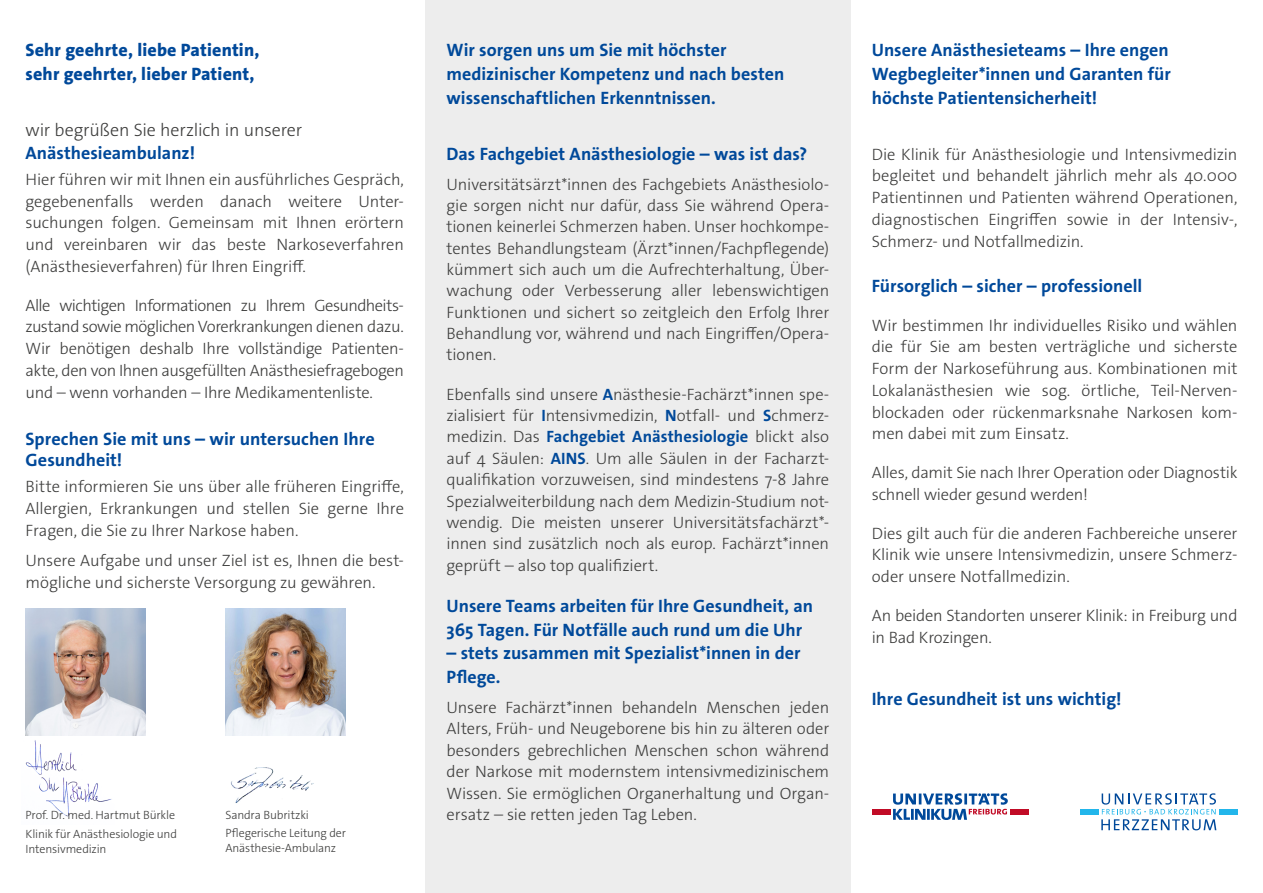
<style>
.page{position:relative;width:1263px;height:893px;background:#fff}
.page>*{position:absolute;margin:0;border:0;box-sizing:border-box;transform-origin:0 0}
.t1{font:700 18px/24px "The Sans Os F";color:#00499a}
.t2{font:800 18px/24px "The Sans Os F";letter-spacing:.01em;color:#00499a}
.t3{font:300 18px "The Sans Os F";letter-spacing:-.01em;color:#3d3d3c}
.t4{font:300 16.5px/21.8px "The Sans Os F";letter-spacing:-.005em;color:#3d3d3c;text-align:justify}
.t5{font:300 12px/18.6px "The Sans Os F";letter-spacing:-.01em;color:#3d3d3c}
.s1{font-weight:700;color:#00499a}
</style>
<div class="page">
<img style="left:25px;top:733px;width:90px;height:84px">
<img style="left:231px;top:767px;width:83px;height:36px">
<div style="left:425px;top:0;width:425px;height:893px;background:#ededed"></div>
<img style="left:225px;top:608px;width:121px;height:127px">
<img style="left:26px;top:608px;width:120px;height:127px">
<div style="left:1010px;top:809px;width:19px;height:5px;background:#c10b26"></div>
<div style="left:872px;top:809px;width:18px;height:5px;background:#c10b26"></div>
<svg style="left:893px;top:793px;width:115px;height:27px"></svg>
<div style="left:1219px;top:809px;width:18px;height:5px;background:#22b6eb"></div>
<div style="left:1080px;top:809px;width:19px;height:5px;background:#22b6eb"></div>
<svg style="left:1101px;top:793px;width:115px;height:37px"></svg>
<p class="t2" style="left:26px;top:38px;width:235px">Sehr geehrte, liebe Patientin, sehr geehrter, lieber Patient,</p>
<p class="t3" style="left:26px;top:119px;width:278px">wir begrüßen Sie herzlich in unserer</p>
<p class="t1" style="left:26px;top:141px;width:171px">Anästhesieambulanz!</p>
<p class="t4" style="left:26px;top:169px;width:380px">Hier führen wir mit Ihnen ein ausführliches Gespräch, gegebenenfalls werden danach weitere Unter&shy;suchungen folgen. Gemeinsam mit Ihnen erörtern und vereinbaren wir das beste Narkoseverfahren (Anästhesieverfahren) für Ihren Eingriff.</p>
<p class="t4" style="left:26px;top:294px;width:380px">Alle wichtigen Informationen zu Ihrem Gesundheits&shy;zustand sowie möglichen Vorerkrankungen dienen dazu.<br>Wir benötigen deshalb Ihre vollständige Patienten&shy;akte, den von Ihnen ausgefüllten Anästhesiefragebogen und – wenn vorhanden – Ihre Medikamentenliste.</p>
<p class="t1" style="left:26px;top:428px;width:351px;line-height:21.6px">Sprechen Sie mit uns – wir untersuchen Ihre<br>Gesundheit!</p>
<p class="t4" style="left:26px;top:476px;width:380px">Bitte informieren Sie uns über alle früheren Eingriffe, Allergien, Erkrankungen und stellen Sie gerne Ihre Fragen, die Sie zu Ihrer Narkose haben.</p>
<p class="t4" style="left:26px;top:550px;width:380px">Unsere Aufgabe und unser Ziel ist es, Ihnen die best&shy;mögliche und sicherste Versorgung zu gewähren.</p>
<p class="t1" style="left:446px;top:38px;width:339px">Wir sorgen uns um Sie mit höchster medizinischer Kompetenz und nach besten wissenschaftlichen Erkenntnissen.</p>
<p class="t1" style="left:446px;top:142px;width:362px">Das Fachgebiet Anästhesiologie – was ist das?</p>
<p class="t4" style="left:446px;top:173px;width:384px;line-height:21.3px">Universitätsärzt*innen des Fachgebiets Anästhesiolo&shy;gie sorgen nicht nur dafür, dass Sie während Opera&shy;tionen keinerlei Schmerzen haben. Unser hochkompe&shy;tentes Behandlungsteam (Ärzt*innen/Fachpflegende) kümmert sich auch um die Aufrechterhaltung, Über&shy;wachung oder Verbesserung aller lebenswichtigen Funktionen und sichert so zeitgleich den Erfolg Ihrer Behandlung vor, während und nach Eingriffen/Opera&shy;tionen.</p>
<p class="t4" style="left:446px;top:384px;width:384px;line-height:21.3px">Ebenfalls sind unsere <span class="s1">A</span>nästhesie-Fachärzt*innen spe&shy;zialisiert für <span class="s1">I</span>ntensivmedizin, <span class="s1">N</span>otfall- und <span class="s1">S</span>chmerz&shy;medizin. Das <span class="s1">Fachgebiet Anästhesiologie</span> blickt also auf 4 Säulen: <span class="s1">AINS</span>. Um alle Säulen in der Facharzt&shy;qualifikation vorzuweisen, sind mindestens 7-8 Jahre Spezialweiterbildung nach dem Medizin-Studium not&shy;wendig. Die meisten unserer Universitätsfachärzt*- innen sind zusätzlich noch als europ. Fachärzt*innen geprüft – also top qualifiziert.</p>
<p class="t1" style="left:446px;top:594px;width:368px;line-height:23.5px">Unsere Teams arbeiten für Ihre Gesundheit, an<br>365 Tagen. Für Notfälle auch rund um die Uhr</p>
<p class="t1" style="left:446px;top:642px;width:356px;line-height:23.5px">– stets zusammen mit Spezialist*innen in der<br>Pflege.</p>
<p class="t4" style="left:446px;top:697px;width:384px;line-height:21.3px">Unsere Fachärzt*innen behandeln Menschen jeden Alters, Früh- und Neugeborene bis hin zu älteren oder besonders gebrechlichen Menschen schon während der Narkose mit modernstem intensivmedizinischem Wissen. Sie ermöglichen Organerhaltung und Organ-</p>
<p class="t5" style="left:26px;top:806px;width:153px">Prof. Dr. med. Hartmut Bürkle<br>Klinik für Anästhesiologie und</p>
<p class="t5" style="left:26px;top:840px;width:82px">Intensivmedizin</p>
<p class="t5" style="left:225px;top:805px;width:85px">Sandra Bubritzki</p>
<p class="t4" style="left:446px;top:803px;width:252px">ersatz – sie retten jeden Tag Leben.</p>
<p class="t5" style="left:225px;top:826px;width:122px;line-height:14.4px">Pflegerische Leitung der<br>Anästhesie-Ambulanz</p>
<p class="t1" style="left:872px;top:38px;width:301px;text-align:justify">Unsere Anästhesieteams – Ihre engen Wegbegleiter*innen und Garanten für höchste Patientensicherheit!</p>
<p class="t4" style="left:872px;top:143px;width:367px">Die Klinik für Anästhesiologie und Intensivmedizin begleitet und behandelt jährlich mehr als 40.000<br>Patientinnen und Patienten während Operationen, diagnostischen Eingriffen sowie in der Intensiv-, Schmerz- und Notfallmedizin.</p>
<p class="t1" style="left:872px;top:274px;width:272px">Fürsorglich – sicher – professionell</p>
<p class="t4" style="left:872px;top:314px;width:367px">Wir bestimmen Ihr individuelles Risiko und wählen die für Sie am besten verträgliche und sicherste Form der Narkoseführung aus. Kombinationen mit Lokalanästhesien wie sog. örtliche, Teil-Nerven&shy;blockaden oder rückenmarksnahe Narkosen kom&shy;men dabei mit zum Einsatz.</p>
<p class="t4" style="left:872px;top:462px;width:367px">Alles, damit Sie nach Ihrer Operation oder Diagnostik schnell wieder gesund werden!</p>
<p class="t4" style="left:872px;top:522px;width:367px">Dies gilt auch für die anderen Fachbereiche unserer Klinik wie unsere Intensivmedizin, unsere Schmerz&shy;oder unsere Notfallmedizin.</p>
<p class="t4" style="left:872px;top:605px;width:367px">An beiden Standorten unserer Klinik: in Freiburg und in Bad Krozingen.</p>
<p class="t1" style="left:872px;top:687px;width:251px">Ihre Gesundheit ist uns wichtig!</p>
</div>
